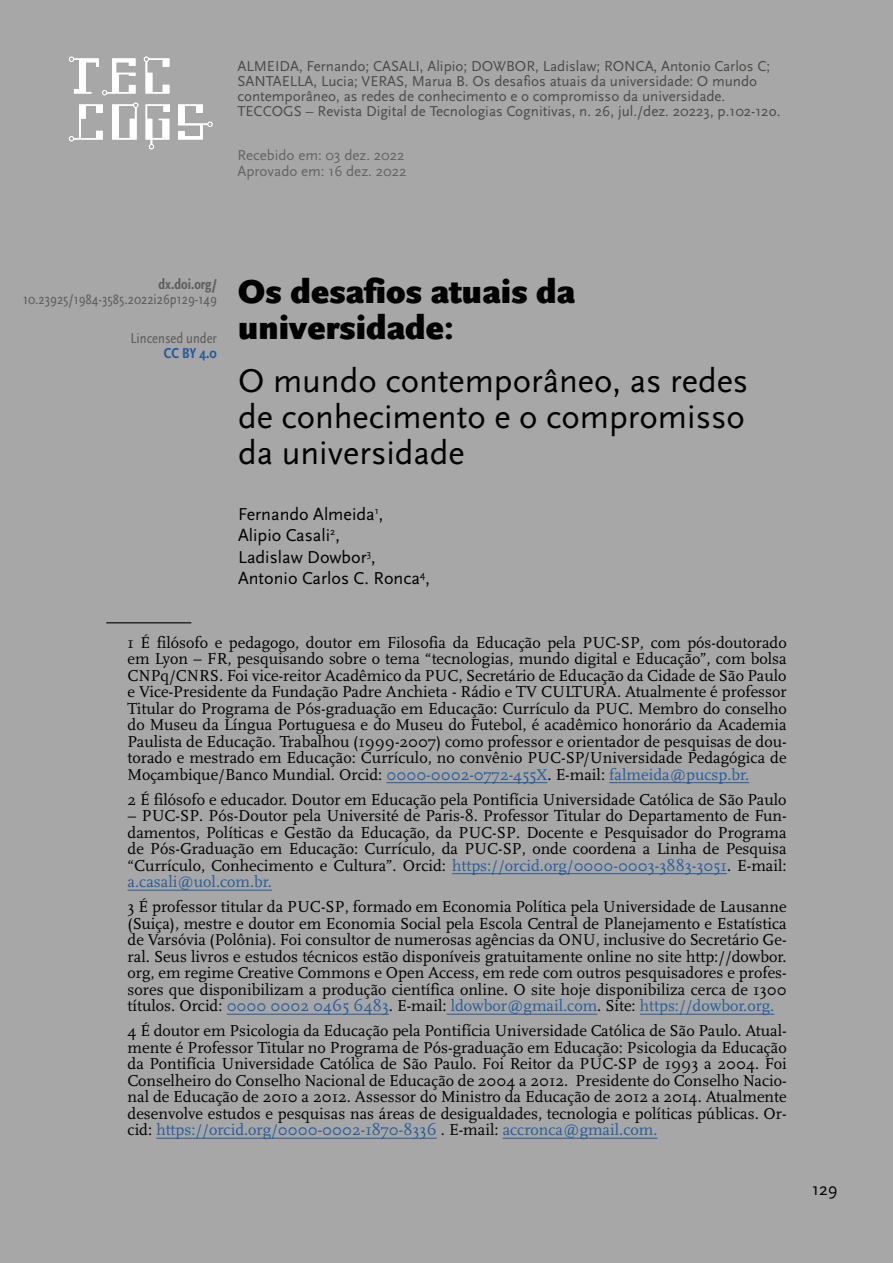
<style>
.page{position:relative;width:893px;height:1263px;background:#a7a7a7}
.page>*{position:absolute;margin:0;border:0;box-sizing:border-box;transform-origin:0 0}
.t1{font:34.5px/36px "Scala Sans";color:#000;text-align:justify}
.t2{font:900 34.5px/36px "Scala Sans";color:#000}
.t3{font:18px/21.6px "Scala Sans";color:#000}
.t4{font:16.5px/16.5px "Scala";color:#000;text-align:justify}
.t5{font:15px/15px "Scala Sans";color:#4a4a49}
.t6{font:15px "Scala Sans Cond";color:#5f5e5e}
.t7{font:15px/16.5px "Scala Sans";color:#646363}
.t8{font:700 15px "Scala Sans Cond";color:#5f5e5e}
.t9{font:700 15px "Scala Sans Cond";color:#275b9b}
.s1{color:#275b9b}
</style>
<div class="page">
<svg style="left:69px;top:57px;width:67px;height:38px"></svg>
<svg style="left:144px;top:57px;width:25px;height:37px"></svg>
<svg style="left:69px;top:104px;width:34px;height:37px"></svg>
<svg style="left:112px;top:103px;width:26px;height:37px"></svg>
<svg style="left:178px;top:104px;width:35px;height:36px"></svg>
<svg style="left:146px;top:104px;width:24px;height:45px"></svg>
<hr style="left:106px;top:622px;width:85px;height:1px;background:#000">
<hr style="left:386px;top:782px;width:161px;height:1px;background:#275b9b">
<hr style="left:609px;top:782px;width:140px;height:1px;background:#275b9b">
<hr style="left:452px;top:873px;width:275px;height:1px;background:#275b9b">
<hr style="left:128px;top:890px;width:144px;height:1px;background:#275b9b">
<hr style="left:227px;top:1014px;width:162px;height:1px;background:#275b9b">
<hr style="left:447px;top:1014px;width:150px;height:1px;background:#275b9b">
<hr style="left:640px;top:1014px;width:134px;height:1px;background:#275b9b">
<hr style="left:156px;top:1138px;width:281px;height:1px;background:#275b9b">
<hr style="left:503px;top:1138px;width:154px;height:1px;background:#275b9b">
<p class="t5" style="left:237px;top:58px;width:545px">ALMEIDA, Fernando; CASALI, Alipio; DOWBOR, Ladislaw; RONCA, Antonio Carlos C; SANTAELLA, Lucia; VERAS, Marua B. Os desafios atuais da universidade: O mundo contemporâneo, as redes de conhecimento e o compromisso da universidade.<br>TECCOGS – Revista Digital de Tecnologias Cognitivas, n. 26, jul./dez. 20223, p.102-12o.</p>
<p class="t7" style="left:237px;top:147px;width:171px">Recebido em: 03 dez. 2022<br>Aprovado em: 16 dez. 2022</p>
<p class="t8" style="left:159px;top:276px;width:60px">dx.doi.org/</p>
<p class="t6" style="left:23px;top:291px;width:195px">10.23925/1984-3585.2022i26p129-149</p>
<p class="t6" style="left:130px;top:330px;width:88px">Lincensed under</p>
<p class="t9" style="left:164px;top:345px;width:55px">CC BY 4.0</p>
<h1 class="t2" style="left:238px;top:275px;width:339px">Os desafios atuais da universidade:</h1>
<h1 class="t1" style="left:238px;top:363px;width:512px">O mundo contemporâneo, as redes de conhecimento e o compromisso da universidade</h1>
<p class="t3" style="left:238px;top:503px;width:193px">Fernando Almeida<sup>1</sup>,<br>Alipio Casali<sup>2</sup>,<br>Ladislaw Dowbor<sup>3</sup>,<br>Antonio Carlos C. Ronca<sup>4</sup>,</p>
<p class="t4" style="left:128px;top:634px;width:661px">1 É filósofo e pedagogo, doutor em Filosofia da Educação pela PUC-SP, com pós-doutorado em Lyon – FR, pesquisando sobre o tema “tecnologias, mundo digital e Educação”, com bolsa CNPq/CNRS. Foi vice-reitor Acadêmico da PUC, Secretário de Educação da Cidade de São Paulo e Vice-Presidente da Fundação Padre Anchieta - Rádio e TV CULTURA. Atualmente é professor Titular do Programa de Pós-graduação em Educação: Currículo da PUC. Membro do conselho do Museu da Língua Portuguesa e do Museu do Futebol, é acadêmico honorário da Academia Paulista de Educação. Trabalhou (1999-2007) como professor e orientador de pesquisas de dou&shy;torado e mestrado em Educação: Currículo, no convênio PUC-SP/Universidade Pedagógica de Moçambique/Banco Mundial. Orcid: <span class="s1">0000-0002-0772-455X</span>. E-mail: <span class="s1">falmeida@pucsp.br.</span></p>
<p class="t4" style="left:128px;top:791px;width:660px">2 É filósofo e educador. Doutor em Educação pela Pontifícia Universidade Católica de São Paulo</p>
<p class="t4" style="left:128px;top:808px;width:661px">– PUC-SP. Pós-Doutor pela Université de Paris-8. Professor Titular do Departamento de Fun&shy;damentos, Políticas e Gestão da Educação, da PUC-SP. Docente e Pesquisador do Programa de Pós-Graduação em Educação: Currículo, da PUC-SP, onde coordena a Linha de Pesquisa “Currículo, Conhecimento e Cultura”. Orcid: <span class="s1">https://orcid.org/0000-0003-3883-3051</span>. E-mail: <span class="s1">a.casali@uol.com.br.</span></p>
<p class="t4" style="left:128px;top:899px;width:661px">3 É professor titular da PUC-SP, formado em Economia Política pela Universidade de Lausanne (Suiça), mestre e doutor em Economia Social pela Escola Central de Planejamento e Estatística de Varsóvia (Polônia). Foi consultor de numerosas agências da ONU, inclusive do Secretário Ge&shy;ral. Seus livros e estudos técnicos estão disponíveis gratuitamente online no site http://dowbor. org, em regime Creative Commons e Open Access, em rede com outros pesquisadores e profes&shy;sores que disponibilizam a produção científica online. O site hoje disponibiliza cerca de 1300 títulos. Orcid: <span class="s1">0000 0002 0465 6483</span>. E-mail: <span class="s1">ldowbor@gmail.com</span>. Site: <span class="s1">https://dowbor.org.</span></p>
<p class="t4" style="left:128px;top:1023px;width:661px">4 É doutor em Psicologia da Educação pela Pontifícia Universidade Católica de São Paulo. Atual&shy;mente é Professor Titular no Programa de Pós-graduação em Educação: Psicologia da Educação da Pontifícia Universidade Católica de São Paulo. Foi Reitor da PUC-SP de 1993 a 2004. Foi Conselheiro do Conselho Nacional de Educação de 2004 a 2012. Presidente do Conselho Nacio&shy;nal de Educação de 2010 a 2012. Assessor do Ministro da Educação de 2012 a 2014. Atualmente desenvolve estudos e pesquisas nas áreas de desigualdades, tecnologia e políticas públicas. Or&shy;cid: <span class="s1">https://orcid.org/0000-0002-1870-8336</span> . E-mail: <span class="s1">accronca@gmail.com.</span></p>
<p class="t3" style="left:812px;top:1179px;width:27px">129</p>
</div>
